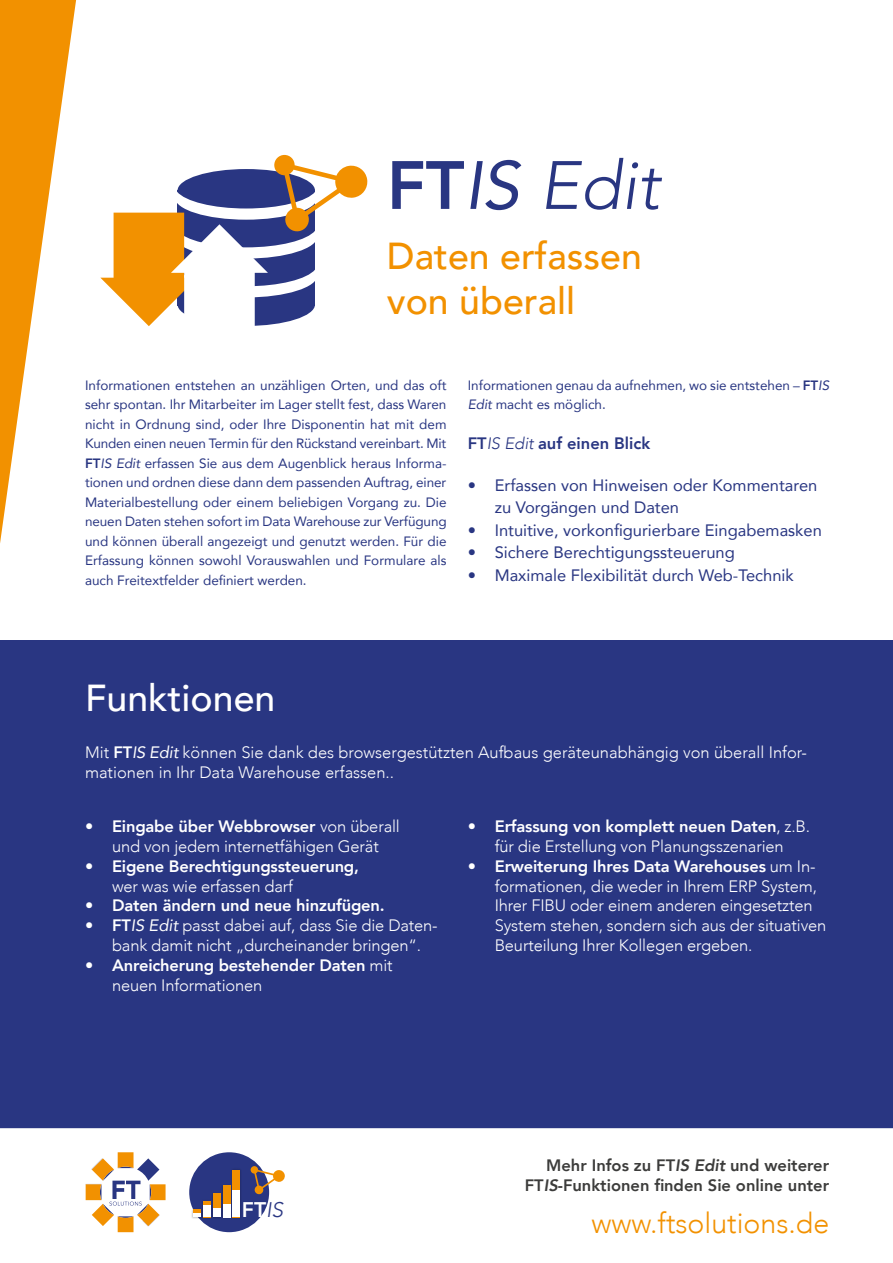
<style>
.page{position:relative;width:893px;height:1263px;background:#fff}
.page>*{position:absolute;margin:0;border:0;box-sizing:border-box;transform-origin:0 0}
.t1{font:italic 300 67.5px "Avenir";color:#293682}
.t2{font:500 37.5px/45px "Avenir";color:#f29100}
.t3{font:500 37.5px "Avenir";color:#fff}
.t4{font:300 28.5px "Avenir";color:#f29100}
.t5{font:800 21.15px "Avenir";color:#fff}
.t6{font:300 16.5px/19.8px "Avenir";letter-spacing:-.01em;color:#fff}
.t7{font:16.5px/22.5px "Avenir";color:#293682}
.t8{font:800 16.5px/19.8px "Avenir";letter-spacing:-.01em;color:#fff}
.t9{font:800 16.5px/19.8px "Avenir";color:#3c3c3b;text-align:right}
.t10{font:800 16.5px "Avenir";color:#293682}
.t11{font:13.5px/19.5px "Avenir";color:#293682;text-align:justify}
.s1{font-weight:800;font-style:normal}
.s2{font-weight:400}
.s3{font-weight:800}
.s4{font-style:italic}
.s5{font-weight:300;font-style:italic}
.s6{font-weight:400;font-style:italic}
.s7{font-weight:300}
.s8{font-weight:300;font-style:italic;color:#293682}
</style>
<div class="page">
<div style="left:0;top:640px;width:893px;height:488px;background:#293682"></div>
<svg style="left:0;top:0;width:76px;height:543px"></svg>
<div style="left:189px;top:1152px;width:80px;height:80px;background:#293682;border-radius:50%"></div>
<div style="left:191px;top:1168px;width:51px;height:51px;background:#000;opacity:.25"></div>
<div style="left:203px;top:1201px;width:8px;height:16px;background:#f29100"></div>
<div style="left:213px;top:1193px;width:8px;height:24px;background:#f29100"></div>
<div style="left:223px;top:1185px;width:7px;height:32px;background:#f29100"></div>
<div style="left:232px;top:1170px;width:8px;height:47px;background:#f29100"></div>
<div style="left:203px;top:1205px;width:8px;height:12px;background:#fff"></div>
<div style="left:213px;top:1208px;width:8px;height:9px;background:#fff"></div>
<div style="left:223px;top:1204px;width:7px;height:13px;background:#fff"></div>
<div style="left:232px;top:1190px;width:8px;height:27px;background:#fff"></div>
<div style="left:193px;top:1209px;width:8px;height:8px;background:#f29100"></div>
<svg style="left:193px;top:1213px;width:8px;height:4px"></svg>
<svg style="left:86px;top:1152px;width:80px;height:80px"></svg>
<svg style="left:251px;top:1166px;width:34px;height:28px"></svg>
<svg style="left:100px;top:155px;width:268px;height:171px"></svg>
<h1 class="t1" style="left:387px;top:146px;width:274px"><span class="s1">FT</span><span class="s2">IS</span> Edit</h1>
<h2 class="t2" style="left:387px;top:231px;width:256px">Daten erfassen von überall</h2>
<p class="t11" style="left:85px;top:375px;width:363px">Informationen entstehen an unzähligen Orten, und das oft sehr spontan. Ihr Mitarbeiter im Lager stellt fest, dass Waren nicht in Ordnung sind, oder Ihre Disponentin hat mit dem Kunden einen neuen Termin für den Rückstand vereinbart. Mit <span class="s3">FT</span><span class="s4">IS Edit</span> erfassen Sie aus dem Augenblick heraus Informa&shy;tionen und ordnen diese dann dem passenden Auftrag, einer Materialbestellung oder einem beliebigen Vorgang zu. Die neuen Daten stehen sofort im Data Warehouse zur Verfügung und können überall angezeigt und genutzt werden. Für die Erfassung können sowohl Vorauswahlen und Formulare als auch Freitextfelder definiert werden.</p>
<p class="t11" style="left:468px;top:375px;width:363px">Informationen genau da aufnehmen, wo sie entstehen – <span class="s3">FT</span><span class="s4">IS<br>Edit</span> macht es möglich.</p>
<p class="t10" style="left:468px;top:430px;width:184px">FT<span class="s5">IS Edit</span> auf einen Blick</p>
<p class="t7" style="left:495px;top:473px;width:324px;text-indent:-27px">• Erfassen von Hinweisen oder Kommentaren zu Vorgängen und Daten</p>
<p class="t7" style="left:468px;top:518px;width:356px">• Intuitive, vorkonfigurierbare Eingabemasken</p>
<p class="t7" style="left:468px;top:541px;width:269px">• Sichere Berechtigungssteuerung</p>
<p class="t7" style="left:468px;top:563px;width:328px">• Maximale Flexibilität durch Web-Technik</p>
<h2 class="t3" style="left:85px;top:665px;width:192px">Funktionen</h2>
<p class="t6" style="left:85px;top:742px;width:723px">Mit <span class="s3">FT</span><span class="s6">IS Edit</span> können Sie dank des browsergestützten Aufbaus geräteunabhängig von überall Infor&shy;mationen in Ihr Data Warehouse erfassen..</p>
<p class="t6" style="left:85px;top:817px;width:316px;text-align:center"><span class="s3">• Eingabe über Webbrowser</span> von überall und von jedem internetfähigen Gerät</p>
<p class="t8" style="left:85px;top:856px;width:276px">• Eigene Berechtigungssteuerung,</p>
<p class="t6" style="left:112px;top:876px;width:182px">wer was wie erfassen darf</p>
<p class="t8" style="left:85px;top:896px;width:301px">• Daten ändern und neue hinzufügen.</p>
<p class="t6" style="left:112px;top:916px;width:327px;text-indent:-27px"><span class="s3">• FT</span><span class="s6">IS Edit</span> passt dabei auf, dass Sie die Daten&shy;bank damit nicht „durcheinander bringen“.</p>
<p class="t8" style="left:112px;top:955px;width:282px;text-indent:-27px">• Anreicherung bestehender Daten <span class="s7">mit neuen Informationen</span></p>
<p class="t6" style="left:468px;top:817px;width:344px;text-align:center"><span class="s3">• Erfassung von komplett neuen Daten</span>, z.B. für die Erstellung von Planungsszenarien</p>
<p class="t6" style="left:495px;top:856px;width:333px;text-indent:-27px"><span class="s3">• Erweiterung Ihres Data Warehouses</span> um In&shy;formationen, die weder in Ihrem ERP System, Ihrer FIBU oder einem anderen eingesetzten System stehen, sondern sich aus der situativen Beurteilung Ihrer Kollegen ergeben.</p>
<h3 class="t5" style="left:242px;top:1193px;width:43px">FT<span class="s8">IS</span></h3>
<p class="t9" style="left:525px;top:1155px;width:306px">Mehr Infos zu FT<span class="s4">IS Edit</span> und weiterer<br>FT<span class="s4">IS</span>-Funktionen finden Sie online unter</p>
<h3 class="t4" style="left:591px;top:1206px;width:239px">www.ftsolutions.de</h3>
</div>
